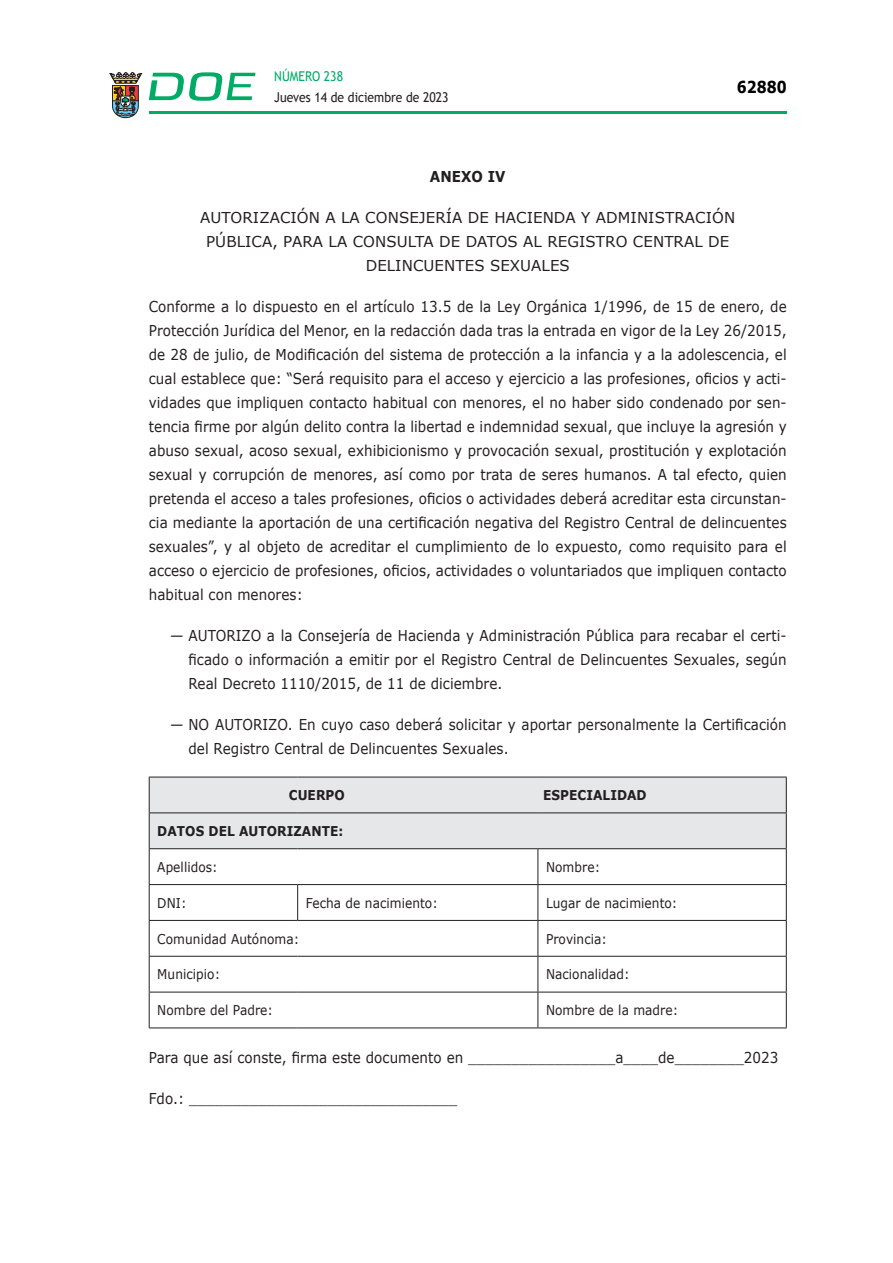
<style>
.page{position:relative;width:893px;height:1263px;background:#fff}
.page>*{position:absolute;margin:0;border:0;box-sizing:border-box;transform-origin:0 0}
.t1{font:700 16.5px "Verdana";color:#000;scale:.85 1}
.CUERPO_DE_TEXTO{font:15px/24px "Verdana";letter-spacing:.005em;color:#231f20;text-align:justify;scale:.9 1}
.CUERPO_DE_TEXTO-2{font:15px/24px "Verdana";letter-spacing:.005em;color:#231f20;text-align:center}
.CUERPO_DE_TEXTO-3{font:700 15px "Verdana";letter-spacing:.005em;color:#231f20;scale:.9 1}
.CUERPO_DE_TEXTO-4{font:13.5px "Verdana";letter-spacing:.005em;color:#231f20;scale:.9 1}
.t2{font:13.5px "Trebuchet MS";color:#231f20;scale:.9 1}
.CUERPO_DE_TEXTO-5{font:700 13.5px "Verdana";letter-spacing:.005em;color:#231f20;scale:.9 1}
.TABLATITULO{font:700 13.5px "Verdana";letter-spacing:.005em;color:#231f20;scale:.9 1}
.t3{font:13.5px "Trebuchet MS";color:#00ab67;scale:.9 1}
</style>
<div class="page">
<hr style="left:149px;top:111px;width:638px;height:3px;background:#00ab66">
<svg style="left:109px;top:72px;width:33px;height:46px"></svg>
<svg style="left:149px;top:72px;width:106px;height:29px"></svg>
<div style="left:150px;top:778px;width:636px;height:70px;background:#e6e7e9"></div>
<hr style="left:149px;top:777px;width:149px;height:1px;background:#231f20">
<hr style="left:149px;top:777px;width:1px;height:35px;background:#231f20">
<hr style="left:298px;top:777px;width:240px;height:1px;background:#231f20">
<hr style="left:538px;top:777px;width:249px;height:1px;background:#231f20">
<hr style="left:786px;top:777px;width:1px;height:35px;background:#231f20">
<hr style="left:149px;top:812px;width:149px;height:1px;background:#231f20">
<hr style="left:149px;top:813px;width:1px;height:35px;background:#231f20">
<hr style="left:298px;top:812px;width:240px;height:1px;background:#231f20">
<hr style="left:538px;top:812px;width:249px;height:1px;background:#231f20">
<hr style="left:786px;top:813px;width:1px;height:35px;background:#231f20">
<hr style="left:149px;top:848px;width:149px;height:1px;background:#231f20">
<hr style="left:149px;top:849px;width:1px;height:35px;background:#231f20">
<hr style="left:298px;top:848px;width:240px;height:1px;background:#231f20">
<hr style="left:538px;top:848px;width:249px;height:1px;background:#231f20">
<hr style="left:537px;top:849px;width:1px;height:35px;background:#231f20">
<hr style="left:786px;top:849px;width:1px;height:35px;background:#231f20">
<hr style="left:149px;top:884px;width:149px;height:1px;background:#231f20">
<hr style="left:149px;top:885px;width:1px;height:35px;background:#231f20">
<hr style="left:298px;top:884px;width:240px;height:1px;background:#231f20">
<hr style="left:297px;top:885px;width:1px;height:35px;background:#231f20">
<hr style="left:538px;top:884px;width:249px;height:1px;background:#231f20">
<hr style="left:537px;top:885px;width:1px;height:35px;background:#231f20">
<hr style="left:786px;top:885px;width:1px;height:35px;background:#231f20">
<hr style="left:149px;top:920px;width:149px;height:1px;background:#231f20">
<hr style="left:149px;top:921px;width:1px;height:35px;background:#231f20">
<hr style="left:298px;top:920px;width:240px;height:1px;background:#231f20">
<hr style="left:538px;top:920px;width:249px;height:1px;background:#231f20">
<hr style="left:537px;top:921px;width:1px;height:35px;background:#231f20">
<hr style="left:786px;top:921px;width:1px;height:35px;background:#231f20">
<hr style="left:149px;top:956px;width:149px;height:1px;background:#231f20">
<hr style="left:149px;top:957px;width:1px;height:35px;background:#231f20">
<hr style="left:298px;top:956px;width:240px;height:1px;background:#231f20">
<hr style="left:538px;top:956px;width:249px;height:1px;background:#231f20">
<hr style="left:537px;top:957px;width:1px;height:35px;background:#231f20">
<hr style="left:786px;top:957px;width:1px;height:35px;background:#231f20">
<hr style="left:149px;top:992px;width:149px;height:1px;background:#231f20">
<hr style="left:149px;top:992px;width:1px;height:35px;background:#231f20">
<hr style="left:298px;top:992px;width:240px;height:1px;background:#231f20">
<hr style="left:538px;top:992px;width:249px;height:1px;background:#231f20">
<hr style="left:537px;top:992px;width:1px;height:35px;background:#231f20">
<hr style="left:786px;top:992px;width:1px;height:35px;background:#231f20">
<hr style="left:149px;top:1027px;width:149px;height:1px;background:#231f20">
<hr style="left:298px;top:1027px;width:240px;height:1px;background:#231f20">
<hr style="left:538px;top:1027px;width:249px;height:1px;background:#231f20">
<p class="t3" style="left:274px;top:67px;width:78px">NÚMERO 238</p>
<p class="t2" style="left:274px;top:88px;width:195px">Jueves 14 de diciembre de 2023</p>
<p class="t1" style="left:737px;top:75px;width:60px">62880</p>
<p class="CUERPO_DE_TEXTO-3" style="left:430px;top:165px;width:86px">ANEXO IV</p>
<p class="CUERPO_DE_TEXTO-2" style="left:200px;top:205px;width:536px">AUTORIZACIÓN A LA CONSEJERÍA DE HACIENDA Y ADMINISTRACIÓN<br>PÚBLICA, PARA LA CONSULTA DE DATOS AL REGISTRO CENTRAL DE<br>DELINCUENTES SEXUALES</p>
<p class="CUERPO_DE_TEXTO" style="left:149px;top:294px;width:710px">Conforme a lo dispuesto en el artículo 13.5 de la Ley Orgánica 1/1996, de 15 de enero, de Protección Jurídica del Menor, en la redacción dada tras la entrada en vigor de la Ley 26/2015, de 28 de julio, de Modificación del sistema de protección a la infancia y a la adolescencia, el cual establece que: “Será requisito para el acceso y ejercicio a las profesiones, oficios y acti&shy;vidades que impliquen contacto habitual con menores, el no haber sido condenado por sen&shy;tencia firme por algún delito contra la libertad e indemnidad sexual, que incluye la agresión y abuso sexual, acoso sexual, exhibicionismo y provocación sexual, prostitución y explotación sexual y corrupción de menores, así como por trata de seres humanos. A tal efecto, quien pretenda el acceso a tales profesiones, oficios o actividades deberá acreditar esta circunstan&shy;cia mediante la aportación de una certificación negativa del Registro Central de delincuentes sexuales”, y al objeto de acreditar el cumplimiento de lo expuesto, como requisito para el acceso o ejercicio de profesiones, oficios, actividades o voluntariados que impliquen contacto habitual con menores:</p>
<p class="CUERPO_DE_TEXTO" style="left:188px;top:623px;width:666px;text-indent:-18px">— AUTORIZO a la Consejería de Hacienda y Administración Pública para recabar el certi&shy;ficado o información a emitir por el Registro Central de Delincuentes Sexuales, según Real Decreto 1110/2015, de 11 de diciembre.</p>
<p class="CUERPO_DE_TEXTO" style="left:188px;top:712px;width:666px;text-indent:-18px">— NO AUTORIZO. En cuyo caso deberá solicitar y aportar personalmente la Certificación del Registro Central de Delincuentes Sexuales.</p>
<p class="TABLATITULO" style="left:289px;top:786px;width:64px">CUERPO</p>
<p class="TABLATITULO" style="left:543px;top:786px;width:117px">ESPECIALIDAD</p>
<p class="CUERPO_DE_TEXTO-5" style="left:157px;top:821px;width:208px">DATOS DEL AUTORIZANTE:</p>
<p class="CUERPO_DE_TEXTO-4" style="left:157px;top:858px;width:69px">Apellidos:</p>
<p class="CUERPO_DE_TEXTO-4" style="left:546px;top:858px;width:62px">Nombre:</p>
<p class="CUERPO_DE_TEXTO-4" style="left:157px;top:893px;width:34px">DNI:</p>
<p class="CUERPO_DE_TEXTO-4" style="left:306px;top:893px;width:148px">Fecha de nacimiento:</p>
<p class="CUERPO_DE_TEXTO-4" style="left:546px;top:893px;width:148px">Lugar de nacimiento:</p>
<p class="CUERPO_DE_TEXTO-4" style="left:157px;top:929px;width:159px">Comunidad Autónoma:</p>
<p class="CUERPO_DE_TEXTO-4" style="left:546px;top:929px;width:69px">Provincia:</p>
<p class="CUERPO_DE_TEXTO-4" style="left:157px;top:965px;width:71px">Municipio:</p>
<p class="CUERPO_DE_TEXTO-4" style="left:546px;top:965px;width:95px">Nacionalidad:</p>
<p class="CUERPO_DE_TEXTO-4" style="left:157px;top:1001px;width:130px">Nombre del Padre:</p>
<p class="CUERPO_DE_TEXTO-4" style="left:546px;top:1001px;width:148px">Nombre de la madre:</p>
<p class="CUERPO_DE_TEXTO" style="left:149px;top:1046px;width:701px">Para que así conste, firma este documento en _________________a____de________2023</p>
<p class="CUERPO_DE_TEXTO" style="left:149px;top:1087px;width:344px">Fdo.: _______________________________</p>
</div>
